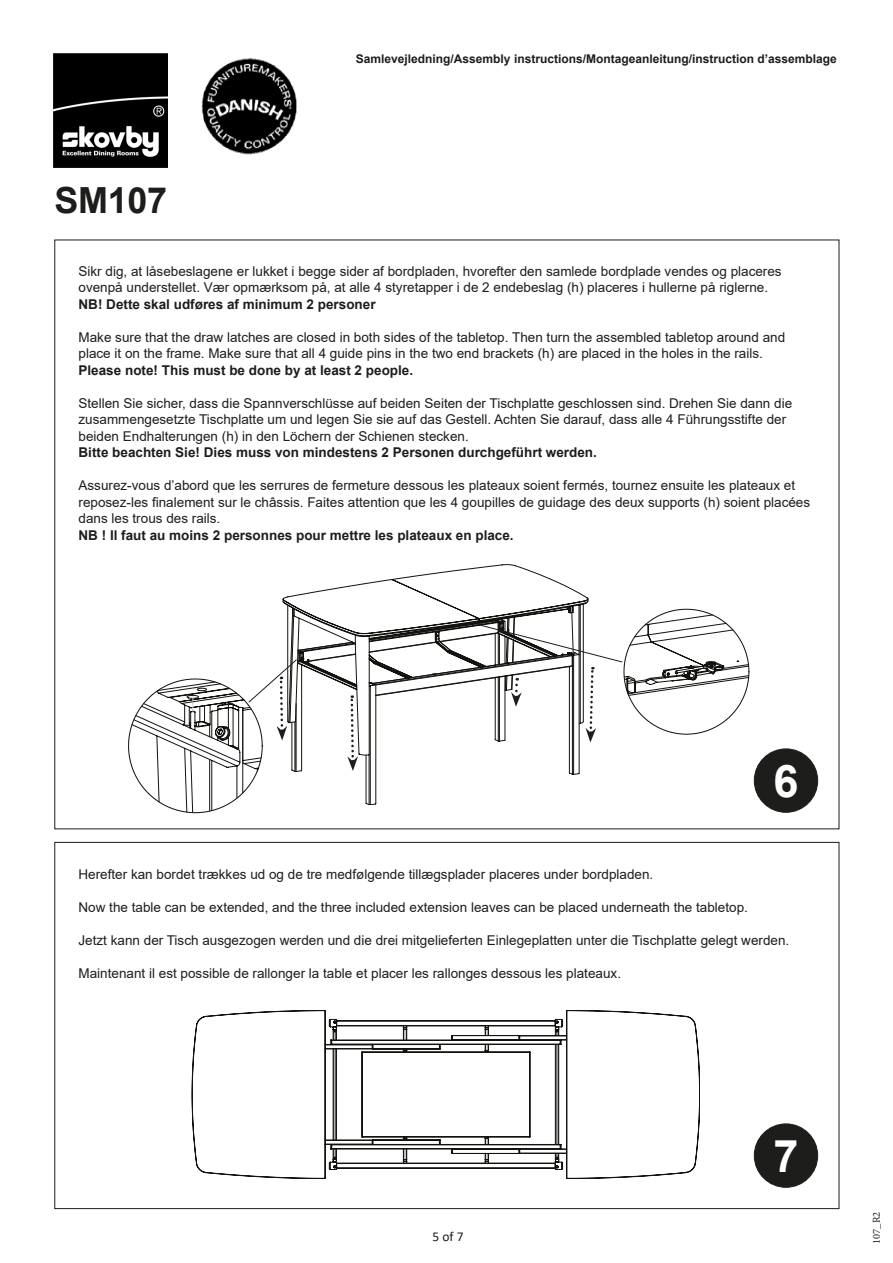
<style>
.page{position:relative;width:893px;height:1263px;background:#fff}
.page>*{position:absolute;margin:0;border:0;box-sizing:border-box;transform-origin:0 0}
.t1{font:700 45px "Arial";color:#fff}
.t2{font:700 36px "Arial";letter-spacing:-.01em;color:#1d1d1b}
.t3{font:13.5px/16.5px "Arial";color:#1d1d1b}
.t4{font:700 13.5px "Arial";color:#1d1d1b}
.t5{font:13.5px "Calibri";color:#1d1d1b}
.t6{font:700 12px "Arial";color:#1d1d1b}
.t7{font:10.5px "Minion Pro";color:#1d1d1b}
</style>
<div class="page">
<img style="left:201px;top:58px;width:96px;height:97px">
<img style="left:53px;top:53px;width:114px;height:114px">
<div style="left:754px;top:1124px;width:64px;height:63px;background:#1d1d1b;border-radius:50%"></div>
<div style="left:754px;top:1124px;width:64px;height:63px;border:1px solid #1d1d1b;border-radius:50%"></div>
<svg style="left:282px;top:564px;width:291px;height:241px"></svg>
<svg style="left:347px;top:695px;width:11px;height:76px"></svg>
<svg style="left:128px;top:659px;width:169px;height:155px"></svg>
<svg style="left:476px;top:604px;width:274px;height:138px"></svg>
<svg style="left:192px;top:1010px;width:508px;height:169px"></svg>
<svg style="left:325px;top:1019px;width:242px;height:151px"></svg>
<div style="left:754px;top:749px;width:64px;height:63px;background:#1d1d1b;border-radius:50%"></div>
<div style="left:754px;top:749px;width:64px;height:63px;border:1px solid #1d1d1b;border-radius:50%"></div>
<p class="t2" style="left:54px;top:175px;width:114px">SM107</p>
<p class="t6" style="left:356px;top:50px;width:482px">Samlevejledning/Assembly instructions/Montageanleitung/instruction d’assemblage</p>
<p class="t3" style="left:79px;top:263px;width:705px">Sikr dig, at låsebeslagene er lukket i begge sider af bordpladen, hvorefter den samlede bordplade vendes og placeres ovenpå understellet. Vær opmærksom på, at alle 4 styretapper i de 2 endebeslag (h) placeres i hullerne på riglerne.</p>
<p class="t4" style="left:79px;top:295px;width:299px">NB! Dette skal udføres af minimum 2 personer</p>
<p class="t3" style="left:79px;top:329px;width:708px">Make sure that the draw latches are closed in both sides of the tabletop. Then turn the assembled tabletop around and place it on the frame. Make sure that all 4 guide pins in the two end brackets (h) are placed in the holes in the rails.</p>
<p class="t4" style="left:79px;top:361px;width:336px">Please note! This must be done by at least 2 people.</p>
<p class="t3" style="left:79px;top:395px;width:715px">Stellen Sie sicher, dass die Spannverschlüsse auf beiden Seiten der Tischplatte geschlossen sind. Drehen Sie dann die zusammengesetzte Tischplatte um und legen Sie sie auf das Gestell. Achten Sie darauf, dass alle 4 Führungsstifte der beiden Endhalterungen (h) in den Löchern der Schienen stecken.</p>
<p class="t4" style="left:79px;top:443px;width:520px">Bitte beachten Sie! Dies muss von mindestens 2 Personen durchgeführt werden.</p>
<p class="t3" style="left:79px;top:477px;width:733px">Assurez-vous d’abord que les serrures de fermeture dessous les plateaux soient fermés, tournez ensuite les plateaux et reposez-les finalement sur le châssis. Faites attention que les 4 goupilles de guidage des deux supports (h) soient placées dans les trous des rails.</p>
<p class="t4" style="left:79px;top:526px;width:437px">NB ! Il faut au moins 2 personnes pour mettre les plateaux en place.</p>
<p class="t1" style="left:773px;top:749px;width:27px">6</p>
<p class="t3" style="left:79px;top:865px;width:576px">Herefter kan bordet trækkes ud og de tre medfølgende tillægsplader placeres under bordpladen.</p>
<p class="t3" style="left:79px;top:898px;width:671px">Now the table can be extended, and the three included extension leaves can be placed underneath the tabletop.</p>
<p class="t3" style="left:79px;top:931px;width:712px">Jetzt kann der Tisch ausgezogen werden und die drei mitgelieferten Einlegeplatten unter die Tischplatte gelegt werden.</p>
<p class="t3" style="left:79px;top:964px;width:544px">Maintenant il est possible de rallonger la table et placer les rallonges dessous les plateaux.</p>
<p class="t5" style="left:432px;top:1227px;width:33px">5 of 7</p>
<p class="t1" style="left:773px;top:1124px;width:27px">7</p>
<p class="t7" style="left:869px;top:1244px;width:33px;rotate:-90deg">107_R2</p>
</div>
